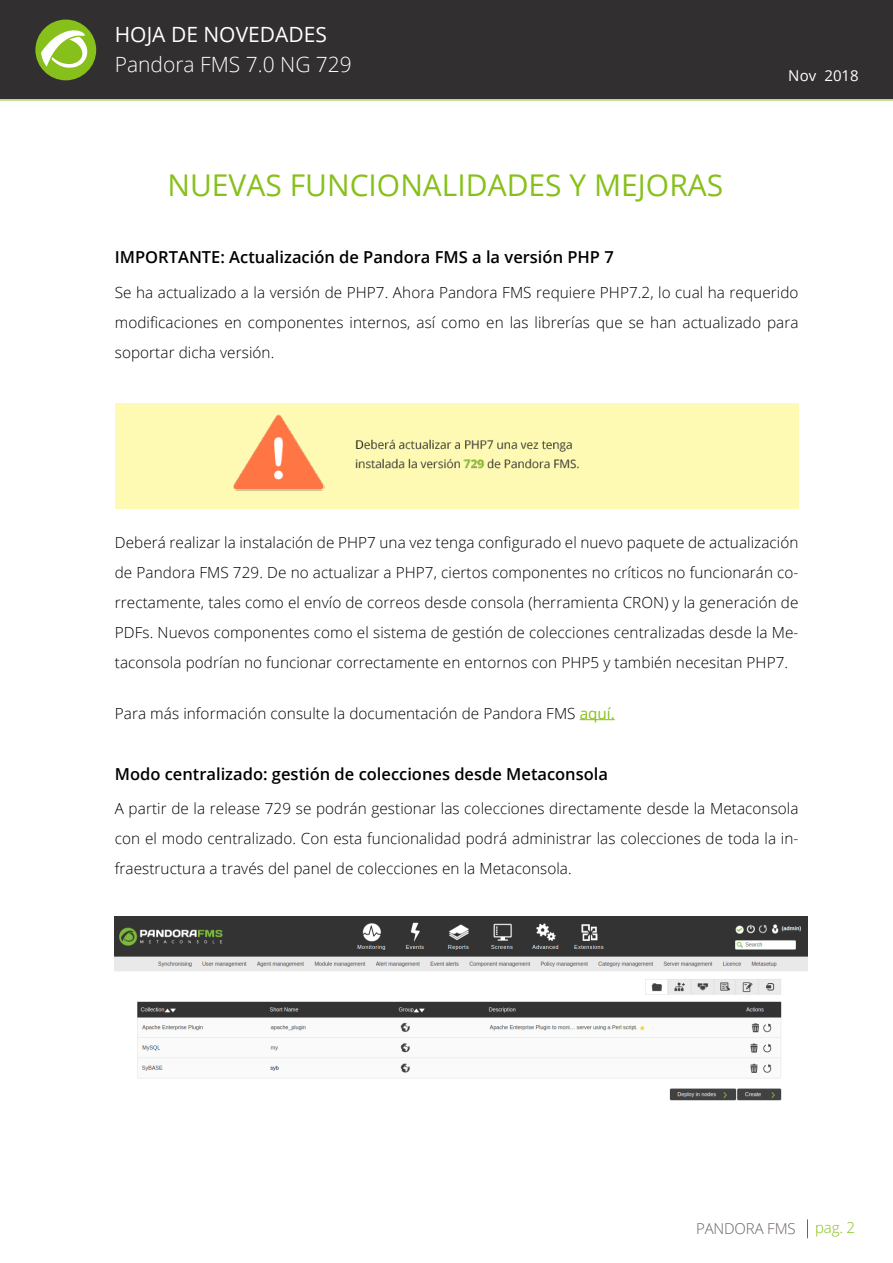
<style>
.page{position:relative;width:893px;height:1263px;background:#fff}
.page>*{position:absolute;margin:0;border:0;box-sizing:border-box;transform-origin:0 0}
.t1{font:30px "Open Sans";color:#87c01a}
.t2{font:300 21px "Open Sans";color:#fff}
.t3{font:21px "Open Sans";color:#fff}
.t4{font:600 16.5px "Open Sans";color:#000}
.t5{font:300 15.3px/30px "Open Sans";letter-spacing:.005em;color:#000;text-align:justify}
.t6{font:300 15px "Open Sans";letter-spacing:-.01em;color:#6b6360}
.t7{font:15px "Open Sans";letter-spacing:.005em;color:#fff}
.t8{font:300 15px "Open Sans";color:#87c01a}
.s1{font-weight:400;color:#87c01a}
</style>
<div class="page">
<div style="left:0;top:0;width:893px;height:99px;background:#312f30"></div>
<svg style="left:807px;top:1219px;width:1px;height:19px"></svg>
<div style="left:35px;top:20px;width:61px;height:60px;background:#87c01a;border-radius:50%"></div>
<svg style="left:41px;top:30px;width:47px;height:38px"></svg>
<hr style="left:0;top:100px;width:893px;height:1px;background:#87c01a">
<hr style="left:580px;top:719px;width:35px;height:1px;background:#87c01a">
<div style="left:115px;top:403px;width:683px;height:106px;background:#fffab3"></div>
<img style="left:233px;top:414px;width:346px;height:77px">
<img style="left:115px;top:916px;width:693px;height:185px">
<h2 class="t3" style="left:115px;top:20px;width:214px">HOJA DE NOVEDADES</h2>
<h2 class="t2" style="left:115px;top:50px;width:239px">Pandora FMS 7.0 NG 729</h2>
<p class="t1" style="left:167px;top:164px;width:557px">NUEVAS FUNCIONALIDADES Y MEJORAS</p>
<p class="t4" style="left:115px;top:246px;width:500px">IMPORTANTE: Actualización de Pandora FMS a la versión PHP 7</p>
<p class="t7" style="left:788px;top:65px;width:72px">Nov 2018</p>
<p class="t5" style="left:115px;top:277px;width:685px">Se ha actualizado a la versión de PHP7. Ahora Pandora FMS requiere PHP7.2, lo cual ha requerido modificaciones en componentes internos, así como en las librerías que se han actualizado para soportar dicha versión.</p>
<p class="t5" style="left:115px;top:526px;width:685px">Deberá realizar la instalación de PHP7 una vez tenga configurado el nuevo paquete de actualización de Pandora FMS 729. De no actualizar a PHP7, ciertos componentes no críticos no funcionarán co&shy;rrectamente, tales como el envío de correos desde consola (herramienta CRON) y la generación de PDFs. Nuevos componentes como el sistema de gestión de colecciones centralizadas desde la Me&shy;taconsola podrían no funcionar correctamente en entornos con PHP5 y también necesitan PHP7.</p>
<p class="t5" style="left:115px;top:697px;width:502px">Para más información consulte la documentación de Pandora FMS <span class="s1">aquí.</span></p>
<p class="t4" style="left:115px;top:762px;width:495px">Modo centralizado: gestión de colecciones desde Metaconsola</p>
<p class="t5" style="left:115px;top:793px;width:685px">A partir de la release 729 se podrán gestionar las colecciones directamente desde la Metaconsola con el modo centralizado. Con esta funcionalidad podrá administrar las colecciones de toda la in&shy;fraestructura a través del panel de colecciones en la Metaconsola.</p>
<p class="t6" style="left:696px;top:1218px;width:101px">PANDORA FMS</p>
<p class="t8" style="left:815px;top:1217px;width:42px">pag. 2</p>
</div>
